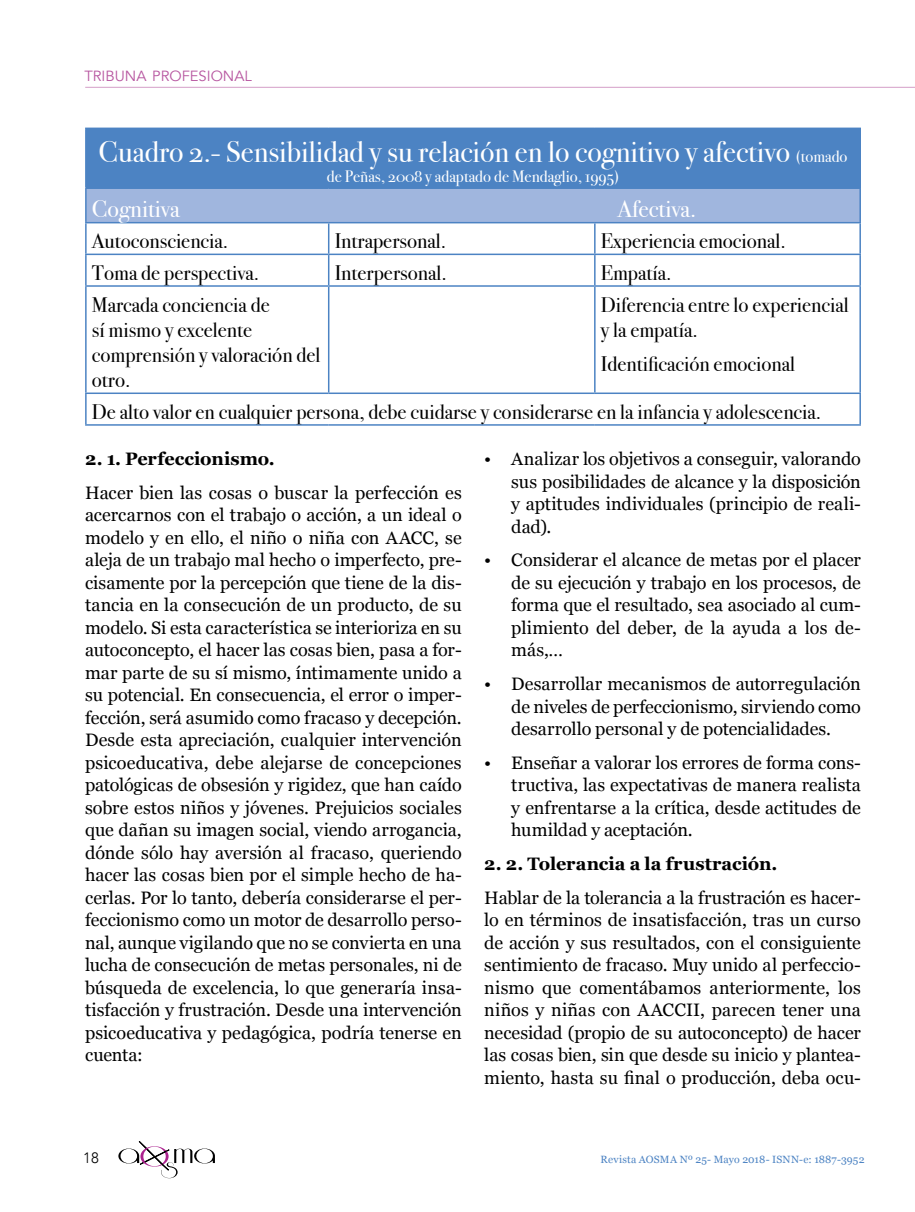
<style>
.page{position:relative;width:915px;height:1212px;background:#fff}
.page>*{position:absolute;margin:0;border:0;box-sizing:border-box;transform-origin:0 0}
.t1{font:30px "Bodoni Svty Two OSITCTT";color:#fff}
.t2{font:24px "Bodoni Svty Two OSITCTT";color:#fff}
.t3{font:21px/25.2px "Bodoni Svty Two OSITCTT";color:#000}
.t4{font:18px/22.5px "Georgia";letter-spacing:-.005em;color:#000;text-align:justify}
.t5{font:700 18px "Georgia";color:#000}
.t6{font:16.5px "Bodoni Svty Two OSITCTT";color:#fff}
.t7{font:300 15px "Avenir";color:#000}
.t8{font:14.7px "Avenir";color:#b756a0}
.t9{font:10.5px "Georgia";letter-spacing:.01em;color:#4c83c3}
.s1{font-size:16.5px}
</style>
<div class="page">
<svg style="left:118px;top:1141px;width:97px;height:37px"></svg>
<hr style="left:85px;top:85px;width:829px;height:3px;background:#000;opacity:.75">
<div style="left:86px;top:128px;width:773px;height:60px;background:#4c83c3"></div>
<div style="left:86px;top:188px;width:773px;height:35px;background:#a0b6de"></div>
<hr style="left:85px;top:128px;width:243px;height:1px;background:#4c83c3">
<hr style="left:85px;top:129px;width:2px;height:58px;background:#4c83c3">
<hr style="left:594px;top:128px;width:266px;height:1px;background:#4c83c3">
<hr style="left:859px;top:129px;width:1px;height:58px;background:#4c83c3">
<hr style="left:85px;top:187px;width:243px;height:2px;background:#4c83c3">
<hr style="left:85px;top:189px;width:2px;height:33px;background:#4c83c3">
<hr style="left:328px;top:187px;width:266px;height:2px;background:#4c83c3">
<hr style="left:594px;top:187px;width:266px;height:2px;background:#4c83c3">
<hr style="left:859px;top:189px;width:1px;height:33px;background:#4c83c3">
<hr style="left:85px;top:222px;width:243px;height:1px;background:#4c83c3">
<hr style="left:85px;top:223px;width:2px;height:31px;background:#4c83c3">
<hr style="left:328px;top:222px;width:266px;height:1px;background:#4c83c3">
<hr style="left:328px;top:223px;width:1px;height:31px;background:#4c83c3">
<hr style="left:594px;top:222px;width:266px;height:1px;background:#4c83c3">
<hr style="left:594px;top:223px;width:1px;height:31px;background:#4c83c3">
<hr style="left:859px;top:223px;width:1px;height:31px;background:#4c83c3">
<hr style="left:85px;top:254px;width:243px;height:1px;background:#4c83c3">
<hr style="left:85px;top:255px;width:2px;height:30px;background:#4c83c3">
<hr style="left:328px;top:254px;width:266px;height:1px;background:#4c83c3">
<hr style="left:328px;top:255px;width:1px;height:30px;background:#4c83c3">
<hr style="left:594px;top:254px;width:266px;height:1px;background:#4c83c3">
<hr style="left:594px;top:255px;width:1px;height:30px;background:#4c83c3">
<hr style="left:859px;top:255px;width:1px;height:30px;background:#4c83c3">
<hr style="left:85px;top:285px;width:243px;height:2px;background:#4c83c3">
<hr style="left:85px;top:287px;width:2px;height:105px;background:#4c83c3">
<hr style="left:328px;top:285px;width:266px;height:2px;background:#4c83c3">
<hr style="left:328px;top:287px;width:1px;height:105px;background:#4c83c3">
<hr style="left:594px;top:285px;width:266px;height:2px;background:#4c83c3">
<hr style="left:594px;top:287px;width:1px;height:105px;background:#4c83c3">
<hr style="left:859px;top:287px;width:1px;height:105px;background:#4c83c3">
<hr style="left:85px;top:392px;width:243px;height:2px;background:#4c83c3">
<hr style="left:85px;top:394px;width:2px;height:30px;background:#4c83c3">
<hr style="left:328px;top:392px;width:266px;height:2px;background:#4c83c3">
<hr style="left:594px;top:392px;width:266px;height:2px;background:#4c83c3">
<hr style="left:859px;top:394px;width:1px;height:30px;background:#4c83c3">
<hr style="left:85px;top:424px;width:243px;height:2px;background:#4c83c3">
<hr style="left:328px;top:424px;width:266px;height:2px;background:#4c83c3">
<hr style="left:594px;top:424px;width:266px;height:2px;background:#4c83c3">
<p class="t8" style="left:84px;top:67px;width:169px">TRIBUNA PROFESIONAL</p>
<h1 class="t1" style="left:99px;top:134px;width:750px">Cuadro 2.- Sensibilidad y su relación en lo cognitivo y afectivo <span class="s1">(tomado</span></h1>
<p class="t6" style="left:327px;top:167px;width:294px">de Peñas, 2008 y adaptado de Mendaglio, 1995)</p>
<h2 class="t2" style="left:92px;top:194px;width:89px">Cognitiva</h2>
<h2 class="t2" style="left:617px;top:194px;width:80px">Afectiva.</h2>
<p class="t3" style="left:92px;top:229px;width:138px">Autoconsciencia.</p>
<p class="t3" style="left:334px;top:229px;width:113px">Intrapersonal.</p>
<p class="t3" style="left:600px;top:229px;width:186px">Experiencia emocional.</p>
<p class="t3" style="left:92px;top:260px;width:169px">Toma de perspectiva.</p>
<p class="t3" style="left:334px;top:260px;width:114px">Interpersonal.</p>
<p class="t3" style="left:600px;top:260px;width:72px">Empatía.</p>
<p class="t3" style="left:92px;top:292px;width:230px">Marcada conciencia de<br>sí mismo y excelente comprensión y valoración del otro.</p>
<p class="t3" style="left:600px;top:292px;width:249px">Diferencia entre lo experiencial y la empatía.</p>
<p class="t3" style="left:600px;top:351px;width:196px">Identificación emocional</p>
<p class="t3" style="left:92px;top:399px;width:730px">De alto valor en cualquier persona, debe cuidarse y considerarse en la infancia y adolescencia.</p>
<p class="t5" style="left:85px;top:445px;width:191px">2. 1. Perfeccionismo.</p>
<p class="t4" style="left:85px;top:481px;width:378px">Hacer bien las cosas o buscar la perfección es acercarnos con el trabajo o acción, a un ideal o modelo y en ello, el niño o niña con AACC, se aleja de un trabajo mal hecho o imperfecto, pre&shy;cisamente por la percepción que tiene de la dis&shy;tancia en la consecución de un producto, de su modelo. Si esta característica se interioriza en su autoconcepto, el hacer las cosas bien, pasa a for&shy;mar parte de su sí mismo, íntimamente unido a su potencial. En consecuencia, el error o imper&shy;fección, será asumido como fracaso y decepción.<br>Desde esta apreciación, cualquier intervención psicoeducativa, debe alejarse de concepciones patológicas de obsesión y rigidez, que han caído sobre estos niños y jóvenes. Prejuicios sociales que dañan su imagen social, viendo arrogancia, dónde sólo hay aversión al fracaso, queriendo hacer las cosas bien por el simple hecho de ha&shy;cerlas. Por lo tanto, debería considerarse el per&shy;feccionismo como un motor de desarrollo perso&shy;nal, aunque vigilando que no se convierta en una lucha de consecución de metas personales, ni de búsqueda de excelencia, lo que generaría insa&shy;tisfacción y frustración. Desde una intervención psicoeducativa y pedagógica, podría tenerse en cuenta:</p>
<p class="t4" style="left:511px;top:447px;width:351px;text-indent:-27px">• Analizar los objetivos a conseguir, valorando sus posibilidades de alcance y la disposición y aptitudes individuales (principio de reali&shy;dad).</p>
<p class="t4" style="left:511px;top:548px;width:351px;text-indent:-27px">• Considerar el alcance de metas por el placer de su ejecución y trabajo en los procesos, de forma que el resultado, sea asociado al cum&shy;plimiento del deber, de la ayuda a los de&shy;más,…</p>
<p class="t4" style="left:511px;top:672px;width:351px;text-indent:-27px">• Desarrollar mecanismos de autorregulación de niveles de perfeccionismo, sirviendo como desarrollo personal y de potencialidades.</p>
<p class="t4" style="left:511px;top:751px;width:351px;text-indent:-27px">• Enseñar a valorar los errores de forma cons&shy;tructiva, las expectativas de manera realista y enfrentarse a la crítica, desde actitudes de humildad y aceptación.</p>
<p class="t5" style="left:484px;top:850px;width:294px">2. 2. Tolerancia a la frustración.</p>
<p class="t4" style="left:484px;top:886px;width:378px">Hablar de la tolerancia a la frustración es hacer&shy;lo en términos de insatisfacción, tras un curso de acción y sus resultados, con el consiguiente sentimiento de fracaso. Muy unido al perfeccio&shy;nismo que comentábamos anteriormente, los niños y niñas con AACCII, parecen tener una necesidad (propio de su autoconcepto) de hacer las cosas bien, sin que desde su inicio y plantea&shy;miento, hasta su final o producción, deba ocu-</p>
<p class="t7" style="left:83px;top:1149px;width:17px">18</p>
<p class="t9" style="left:600px;top:1152px;width:265px">Revista AOSMA Nº 25- Mayo 2018- ISNN-e: 1887-3952</p>
</div>
